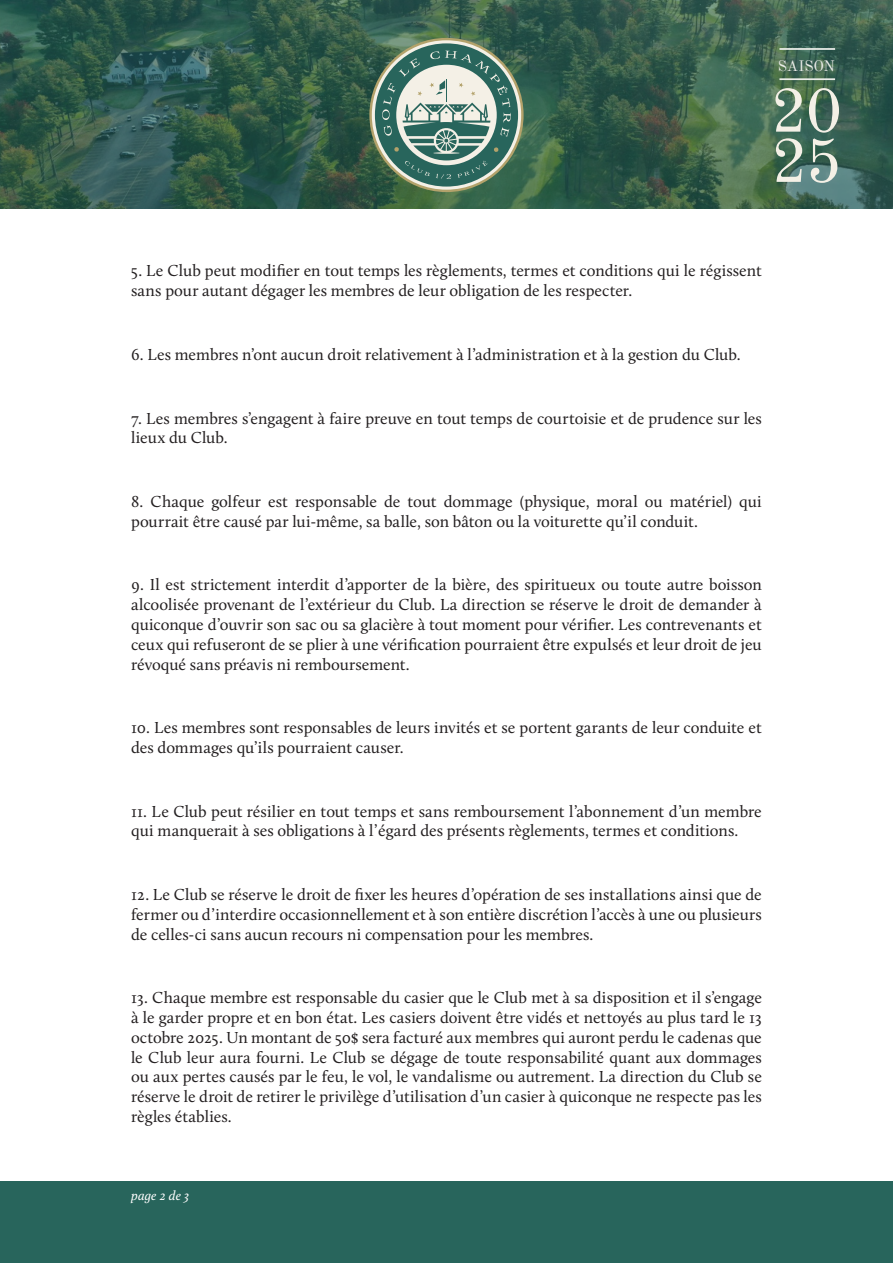
<style>
.page{position:relative;width:893px;height:1263px;background:#fff}
.page>*{position:absolute;margin:0;border:0;box-sizing:border-box;transform-origin:0 0}
.t1{font:62.25px "Old Standard TT";color:#f4f0e6}
.t2{font:16.5px/19.8px "Calluna";color:#231f20}
._67__Header_gray_C_Bebas_Neue{font:15px "Old Standard TT";letter-spacing:-.01em;color:#eaece8}
._8_Content_gray_Roboto{font:italic 13.5px "Calluna";letter-spacing:.01em;color:#fff}
</style>
<div class="page">
<div style="left:0;top:1181px;width:893px;height:82px;background:#28655c"></div>
<img style="left:0;top:0;width:893px;height:208px">
<svg style="left:369px;top:38px;width:155px;height:154px"></svg>
<svg style="left:372px;top:40px;width:149px;height:150px"></svg>
<div style="left:375px;top:43px;width:143px;height:144px;background:#28655c;border-radius:50%"></div>
<svg style="left:382px;top:51px;width:129px;height:128px"></svg>
<hr style="left:779px;top:78px;width:56px;height:2px;background:#eaece8">
<hr style="left:779px;top:48px;width:56px;height:2px;background:#eaece8">
<p class="_67__Header_gray_C_Bebas_Neue" style="left:778px;top:54px;width:59px">SAISON</p>
<p class="t1" style="left:771px;top:63px;width:73px">20</p>
<p class="t1" style="left:771px;top:113px;width:72px">25</p>
<p class="t2" style="left:131px;top:261px;width:632px">5. Le Club peut modifier en tout temps les règlements, termes et conditions qui le régissent sans pour autant dégager les membres de leur obligation de les respecter.</p>
<p class="t2" style="left:131px;top:344px;width:611px">6. Les membres n’ont aucun droit relativement à l’administration et à la gestion du Club.</p>
<p class="t2" style="left:131px;top:408px;width:632px">7. Les membres s’engagent à faire preuve en tout temps de courtoisie et de prudence sur les lieux du Club.</p>
<p class="t2" style="left:131px;top:491px;width:632px">8. Chaque golfeur est responsable de tout dommage (physique, moral ou matériel) qui pourrait être causé par lui-même, sa balle, son bâton ou la voiturette qu’il conduit.</p>
<p class="t2" style="left:131px;top:575px;width:632px;text-align:justify">9. Il est strictement interdit d’apporter de la bière, des spiritueux ou toute autre boisson alcoolisée provenant de l’extérieur du Club. La direction se réserve le droit de demander à quiconque d’ouvrir son sac ou sa glacière à tout moment pour vérifier. Les contrevenants et ceux qui refuseront de se plier à une vérification pourraient être expulsés et leur droit de jeu révoqué sans préavis ni remboursement.</p>
<p class="t2" style="left:131px;top:717px;width:632px">10. Les membres sont responsables de leurs invités et se portent garants de leur conduite et des dommages qu’ils pourraient causer.</p>
<p class="t2" style="left:131px;top:801px;width:632px">11. Le Club peut résilier en tout temps et sans remboursement l’abonnement d’un membre qui manquerait à ses obligations à l’égard des présents règlements, termes et conditions.</p>
<p class="t2" style="left:131px;top:884px;width:632px;text-align:justify">12. Le Club se réserve le droit de fixer les heures d’opération de ses installations ainsi que de fermer ou d’interdire occasionnellement et à son entière discrétion l’accès à une ou plusieurs de celles-ci sans aucun recours ni compensation pour les membres.</p>
<p class="t2" style="left:131px;top:987px;width:632px;text-align:justify">13. Chaque membre est responsable du casier que le Club met à sa disposition et il s’engage à le garder propre et en bon état. Les casiers doivent être vidés et nettoyés au plus tard le 13 octobre 2025. Un montant de 50$ sera facturé aux membres qui auront perdu le cadenas que le Club leur aura fourni. Le Club se dégage de toute responsabilité quant aux dommages ou aux pertes causés par le feu, le vol, le vandalisme ou autrement. La direction du Club se réserve le droit de retirer le privilège d’utilisation d’un casier à quiconque ne respecte pas les règles établies.</p>
<p class="_8_Content_gray_Roboto" style="left:131px;top:1187px;width:60px">page 2 de 3</p>
</div>
